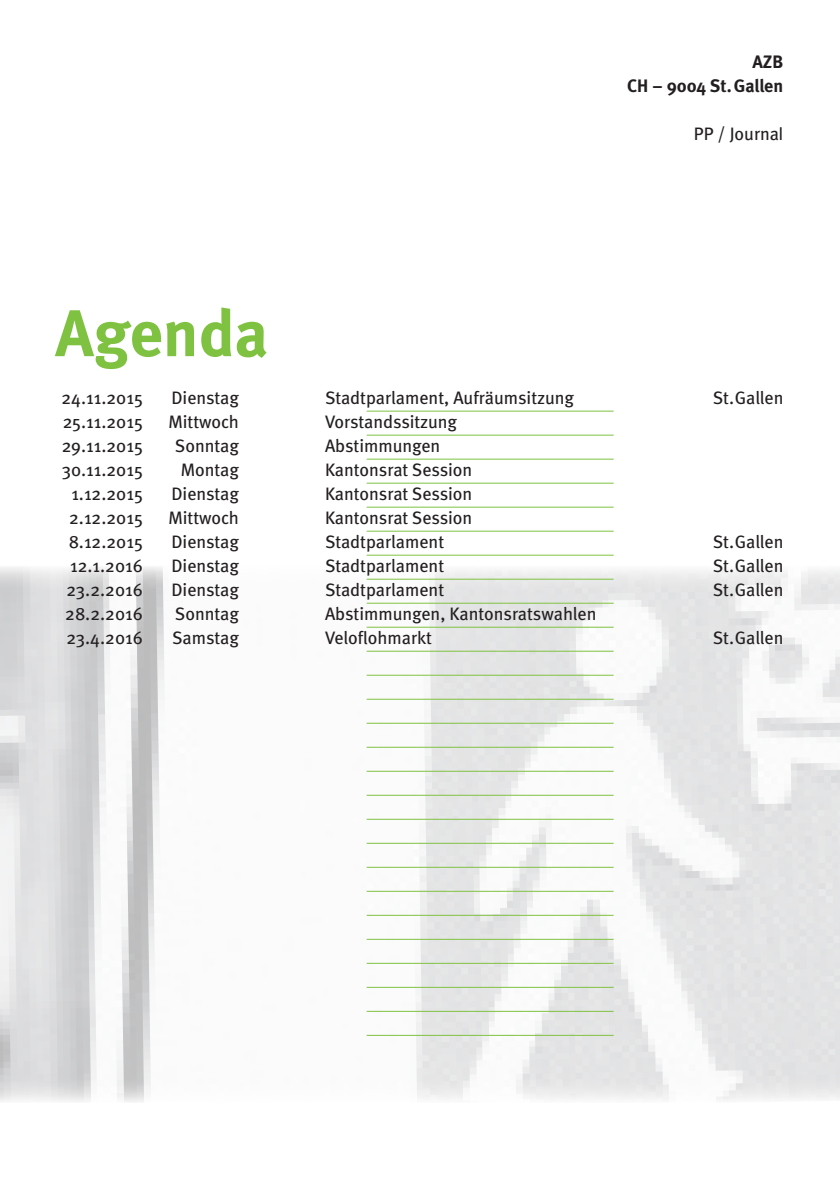
<style>
.page{position:relative;width:840px;height:1191px;background:#fff}
.page>*{position:absolute;margin:0;border:0;box-sizing:border-box;transform-origin:0 0}
.t1{font:700 65.8px "Meta";color:#7fc241}
.t2{font:18px "Meta";color:#231f20}
.t3{font:700 18px/24px "Meta";color:#231f20;text-align:right}
.s1{font-family:"Myriad Pro"}
</style>
<div class="page">
<img style="left:0;top:567px;width:839px;height:535px">
<hr style="left:366px;top:410px;width:247px;height:1px;background:#7fc241">
<hr style="left:366px;top:434px;width:247px;height:1px;background:#7fc241">
<hr style="left:366px;top:458px;width:247px;height:1px;background:#7fc241">
<hr style="left:366px;top:482px;width:247px;height:1px;background:#7fc241">
<hr style="left:366px;top:506px;width:247px;height:1px;background:#7fc241">
<hr style="left:366px;top:530px;width:247px;height:1px;background:#7fc241">
<hr style="left:366px;top:554px;width:247px;height:1px;background:#7fc241">
<hr style="left:366px;top:578px;width:247px;height:1px;background:#7fc241">
<hr style="left:366px;top:602px;width:247px;height:1px;background:#7fc241">
<hr style="left:366px;top:626px;width:247px;height:1px;background:#7fc241">
<hr style="left:366px;top:650px;width:247px;height:1px;background:#7fc241">
<hr style="left:366px;top:674px;width:247px;height:1px;background:#7fc241">
<hr style="left:366px;top:698px;width:247px;height:1px;background:#7fc241">
<hr style="left:366px;top:722px;width:247px;height:1px;background:#7fc241">
<hr style="left:366px;top:746px;width:247px;height:1px;background:#7fc241">
<hr style="left:366px;top:770px;width:247px;height:1px;background:#7fc241">
<hr style="left:366px;top:794px;width:247px;height:1px;background:#7fc241">
<hr style="left:366px;top:818px;width:247px;height:1px;background:#7fc241">
<hr style="left:366px;top:842px;width:247px;height:1px;background:#7fc241">
<hr style="left:366px;top:866px;width:247px;height:1px;background:#7fc241">
<hr style="left:366px;top:890px;width:247px;height:1px;background:#7fc241">
<hr style="left:366px;top:914px;width:247px;height:1px;background:#7fc241">
<hr style="left:366px;top:938px;width:247px;height:1px;background:#7fc241">
<hr style="left:366px;top:962px;width:247px;height:1px;background:#7fc241">
<hr style="left:366px;top:986px;width:247px;height:1px;background:#7fc241">
<hr style="left:366px;top:1010px;width:247px;height:1px;background:#7fc241">
<hr style="left:366px;top:1034px;width:247px;height:1px;background:#7fc241">
<h1 class="t1" style="left:55px;top:294px;width:214px">Agenda</h1>
<p class="t3" style="left:626px;top:50px;width:158px">AZB<br>CH – 9004 St.Gallen</p>
<p class="t2" style="left:693px;top:123px;width:91px">PP / Journa<span class="s1">l</span></p>
<p class="t2" style="left:61px;top:387px;width:83px">24.11.2015</p>
<p class="t2" style="left:171px;top:387px;width:69px">Dienstag</p>
<p class="t2" style="left:325px;top:387px;width:250px">Stadtparlament, Aufräumsitzung</p>
<p class="t2" style="left:712px;top:387px;width:72px">St.Gallen</p>
<p class="t2" style="left:63px;top:411px;width:82px">25.11.2015</p>
<p class="t2" style="left:168px;top:411px;width:72px">Mittwoch</p>
<p class="t2" style="left:325px;top:411px;width:133px">Vorstandssitzung</p>
<p class="t2" style="left:62px;top:435px;width:82px">29.11.2015</p>
<p class="t2" style="left:175px;top:435px;width:65px">Sonntag</p>
<p class="t2" style="left:325px;top:435px;width:117px">Abstimmungen</p>
<p class="t2" style="left:62px;top:459px;width:82px">30.11.2015</p>
<p class="t2" style="left:181px;top:459px;width:60px">Montag</p>
<p class="t2" style="left:325px;top:459px;width:149px">Kantonsrat Session</p>
<p class="t2" style="left:71px;top:483px;width:73px">1.12.2015</p>
<p class="t2" style="left:171px;top:483px;width:69px">Dienstag</p>
<p class="t2" style="left:325px;top:483px;width:149px">Kantonsrat Session</p>
<p class="t2" style="left:69px;top:507px;width:75px">2.12.2015</p>
<p class="t2" style="left:168px;top:507px;width:72px">Mittwoch</p>
<p class="t2" style="left:325px;top:507px;width:149px">Kantonsrat Session</p>
<p class="t2" style="left:69px;top:531px;width:75px">8.12.2015</p>
<p class="t2" style="left:171px;top:531px;width:69px">Dienstag</p>
<p class="t2" style="left:325px;top:531px;width:120px">Stadtparlament</p>
<p class="t2" style="left:712px;top:531px;width:72px">St.Gallen</p>
<p class="t2" style="left:70px;top:555px;width:74px">12.1.2016</p>
<p class="t2" style="left:171px;top:555px;width:69px">Dienstag</p>
<p class="t2" style="left:325px;top:555px;width:120px">Stadtparlament</p>
<p class="t2" style="left:712px;top:555px;width:72px">St.Gallen</p>
<p class="t2" style="left:66px;top:579px;width:78px">23.2.2016</p>
<p class="t2" style="left:171px;top:579px;width:69px">Dienstag</p>
<p class="t2" style="left:325px;top:579px;width:120px">Stadtparlament</p>
<p class="t2" style="left:712px;top:579px;width:72px">St.Gallen</p>
<p class="t2" style="left:65px;top:603px;width:79px">28.2.2016</p>
<p class="t2" style="left:175px;top:603px;width:65px">Sonntag</p>
<p class="t2" style="left:325px;top:603px;width:273px">Abstimmungen, Kantonsratswahlen</p>
<p class="t2" style="left:66px;top:627px;width:78px">23.4.2016</p>
<p class="t2" style="left:172px;top:627px;width:68px">Samstag</p>
<p class="t2" style="left:325px;top:627px;width:108px">Veloflohmarkt</p>
<p class="t2" style="left:712px;top:627px;width:72px">St.Gallen</p>
</div>
